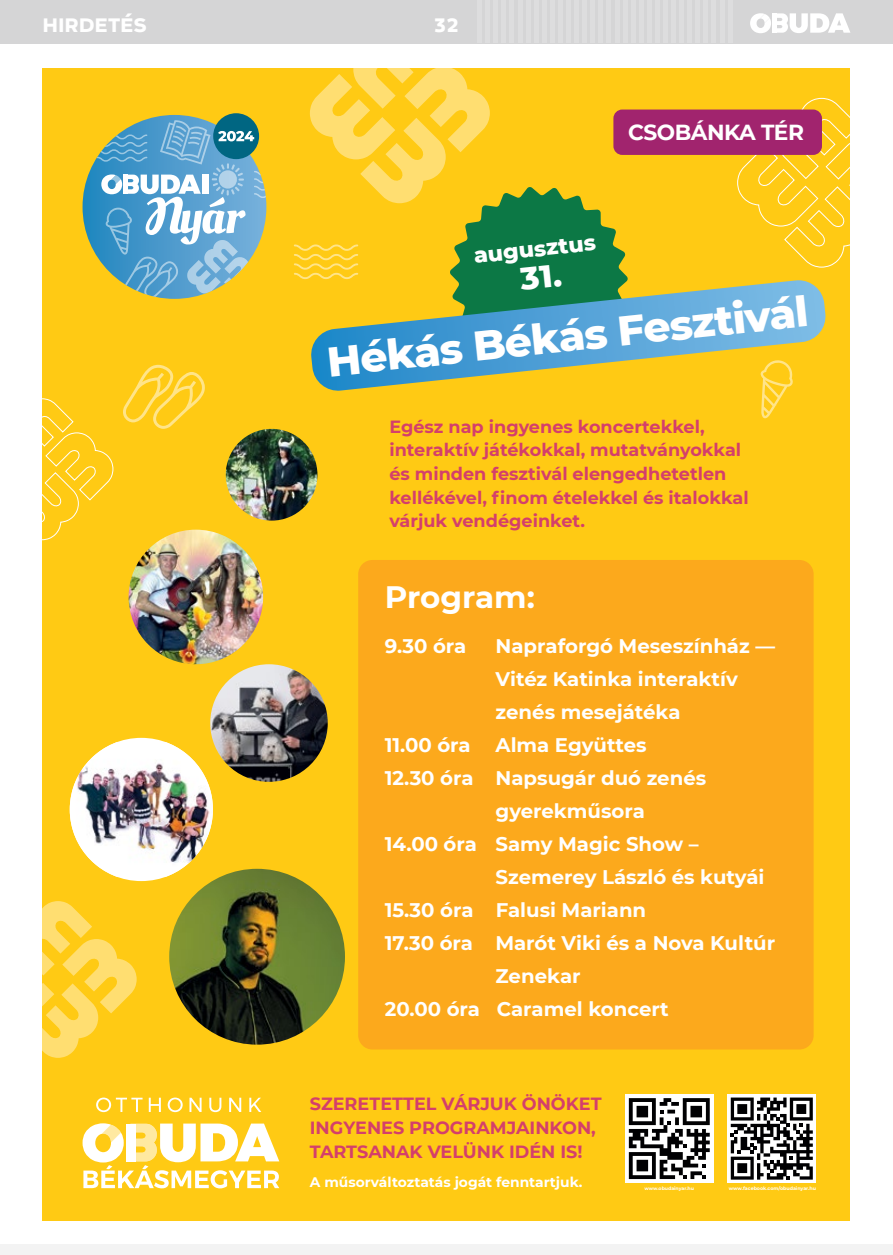
<style>
.page{position:relative;width:893px;height:1255px;background:#fff}
.page>*{position:absolute;margin:0;border:0;box-sizing:border-box;transform-origin:0 0}
.t1{font:800 42.45px "Montserrat";color:#fff}
.t2{font:700 30.9px "Montserrat";letter-spacing:-.005em;color:#fff}
.t3{font:800 22.2px "Montserrat";color:#fff}
.t4{font:700 21.75px "Montserrat";letter-spacing:-.02em;color:#fff}
.t5{font:700 19.65px/33px "Montserrat";color:#fff}
.t6{font:800 19.5px "Arkibal Display";letter-spacing:-.005em;color:#fff}
.t7{font:700 17.7px/23.7px "Montserrat";color:#d43f6b}
.t8{font:700 13.8px "Montserrat";color:#fff}
.t9{font:700 4.8px "Montserrat";color:#fff}
.t10{font:700 4.65px "Montserrat";color:#fff}
</style>
<div class="page">
<div style="left:0;top:0;width:893px;height:43px;background:#d5d5d6"></div>
<svg style="left:750px;top:13px;width:100px;height:20px"></svg>
<div style="left:772px;top:13px;width:5px;height:20px;background:#fff"></div>
<hr style="left:478px;top:0;width:4px;height:43px;background:#ddddde">
<hr style="left:486px;top:0;width:4px;height:43px;background:#ddddde">
<hr style="left:494px;top:0;width:4px;height:43px;background:#ddddde">
<hr style="left:502px;top:0;width:4px;height:43px;background:#ddddde">
<hr style="left:510px;top:0;width:4px;height:43px;background:#ddddde">
<hr style="left:518px;top:0;width:4px;height:43px;background:#ddddde">
<hr style="left:526px;top:0;width:4px;height:43px;background:#ddddde">
<hr style="left:534px;top:0;width:4px;height:43px;background:#ddddde">
<hr style="left:542px;top:0;width:4px;height:43px;background:#ddddde">
<hr style="left:550px;top:0;width:4px;height:43px;background:#ddddde">
<div style="left:558px;top:0;width:5px;height:43px;background:#ddddde"></div>
<div style="left:566px;top:0;width:5px;height:43px;background:#ddddde"></div>
<div style="left:574px;top:0;width:5px;height:43px;background:#ddddde"></div>
<hr style="left:583px;top:0;width:4px;height:43px;background:#ddddde">
<hr style="left:591px;top:0;width:4px;height:43px;background:#ddddde">
<hr style="left:599px;top:0;width:4px;height:43px;background:#ddddde">
<hr style="left:607px;top:0;width:4px;height:43px;background:#ddddde">
<hr style="left:615px;top:0;width:4px;height:43px;background:#ddddde">
<hr style="left:623px;top:0;width:4px;height:43px;background:#ddddde">
<hr style="left:631px;top:0;width:4px;height:43px;background:#ddddde">
<hr style="left:639px;top:0;width:4px;height:43px;background:#ddddde">
<hr style="left:647px;top:0;width:4px;height:43px;background:#ddddde">
<hr style="left:655px;top:0;width:4px;height:43px;background:#ddddde">
<div style="left:663px;top:0;width:5px;height:43px;background:#ddddde"></div>
<div style="left:671px;top:0;width:5px;height:43px;background:#ddddde"></div>
<div style="left:679px;top:0;width:5px;height:43px;background:#ddddde"></div>
<hr style="left:688px;top:0;width:4px;height:43px;background:#ddddde">
<hr style="left:696px;top:0;width:4px;height:43px;background:#ddddde">
<hr style="left:704px;top:0;width:4px;height:43px;background:#ddddde">
<hr style="left:712px;top:0;width:4px;height:43px;background:#ddddde">
<hr style="left:720px;top:0;width:4px;height:43px;background:#ddddde">
<hr style="left:728px;top:0;width:4px;height:43px;background:#ddddde">
<div style="left:0;top:1244px;width:893px;height:10px;background:#f3f3f3"></div>
<div style="left:43px;top:68px;width:807px;height:1152px;background:#ffca14"></div>
<div style="left:358px;top:560px;width:456px;height:489px;background:#fca91c;border-radius:14px"></div>
<svg style="left:83px;top:115px;width:183px;height:184px"></svg>
<div style="left:213px;top:113px;width:46px;height:46px;background:#006682;border-radius:50%"></div>
<svg style="left:97px;top:120px;width:169px;height:179px"></svg>
<svg style="left:123px;top:365px;width:82px;height:64px"></svg>
<svg style="left:737px;top:97px;width:113px;height:171px"></svg>
<svg style="left:43px;top:398px;width:71px;height:142px"></svg>
<svg style="left:43px;top:901px;width:94px;height:156px"></svg>
<svg style="left:761px;top:392px;width:23px;height:26px"></svg>
<div style="left:613px;top:109px;width:209px;height:46px;background:#a1246e;border-radius:9px"></div>
<svg style="left:311px;top:280px;width:515px;height:112px"></svg>
<svg style="left:96px;top:1097px;width:47px;height:15px"></svg>
<svg style="left:149px;top:1097px;width:12px;height:14px"></svg>
<svg style="left:168px;top:1097px;width:15px;height:15px"></svg>
<svg style="left:189px;top:1097px;width:13px;height:14px"></svg>
<svg style="left:209px;top:1097px;width:12px;height:15px"></svg>
<svg style="left:229px;top:1097px;width:12px;height:14px"></svg>
<svg style="left:249px;top:1097px;width:12px;height:14px"></svg>
<svg style="left:83px;top:1123px;width:196px;height:65px"></svg>
<div style="left:126px;top:1123px;width:9px;height:38px;background:#fff"></div>
<img style="left:129px;top:529px;width:134px;height:135px;border-radius:67px">
<img style="left:210px;top:664px;width:118px;height:117px;border-radius:59px">
<img style="left:169px;top:868px;width:176px;height:176px;border-radius:88px">
<svg style="left:115px;top:737px;width:98px;height:144px"></svg>
<img style="left:70px;top:742px;width:143px;height:134px">
<img style="left:226px;top:429px;width:91px;height:91px;border-radius:46px">
<svg style="left:625px;top:1094px;width:89px;height:88px"></svg>
<svg style="left:629px;top:1098px;width:81px;height:80px;background:#7d7d7e"></svg>
<div style="left:727px;top:1094px;width:89px;height:88px;background:linear-gradient(to right,#fff,#fff)"></div>
<svg style="left:731px;top:1097px;width:82px;height:82px;background:#767677"></svg>
<svg style="left:294px;top:68px;width:334px;height:266px"></svg>
<p class="t6" style="left:43px;top:10px;width:106px">HIRDETÉS</p>
<p class="t6" style="left:435px;top:10px;width:25px">32</p>
<p class="t4" style="left:628px;top:117px;width:178px">CSOBÁNKA TÉR</p>
<p class="t3" style="left:472px;top:239px;width:124px;rotate:-6deg">augusztus</p>
<h1 class="t1" style="left:324px;top:331px;width:485px;rotate:-6deg">Hékás Békás Fesztivál</h1>
<p class="t7" style="left:389px;top:413px;width:361px">Egész nap ingyenes koncertekkel, interaktív játékokkal, mutatványokkal és minden fesztivál elengedhetetlen kellékével, finom ételekkel és italokkal várjuk vendégeinket.</p>
<h2 class="t2" style="left:385px;top:574px;width:152px">Program:</h2>
<p class="t5" style="left:385px;top:628px;width:83px">9.30 óra</p>
<p class="t5" style="left:496px;top:628px;width:281px">Napraforgó Meseszínház —<br>Vitéz Katinka interaktív zenés mesejátéka</p>
<p class="t5" style="left:385px;top:727px;width:87px">11.00 óra</p>
<p class="t5" style="left:496px;top:727px;width:152px">Alma Együttes</p>
<p class="t5" style="left:385px;top:760px;width:323px">12.30 óra Napsugár duó zenés</p>
<p class="t5" style="left:496px;top:793px;width:151px">gyerekműsora</p>
<p class="t5" style="left:385px;top:826px;width:315px">14.00 óra Samy Magic Show –</p>
<p class="t5" style="left:496px;top:859px;width:270px">Szemerey László és kutyái</p>
<p class="t5" style="left:385px;top:892px;width:263px">15.30 óra Falusi Mariann</p>
<p class="t5" style="left:385px;top:925px;width:392px">17.30 óra Marót Viki és a Nova Kultúr</p>
<p class="t5" style="left:496px;top:958px;width:87px">Zenekar</p>
<p class="t5" style="left:385px;top:991px;width:285px">20.00 óra Caramel koncert</p>
<p class="t7" style="left:310px;top:1091px;width:293px">SZERETETTEL VÁRJUK ÖNÖKET<br>INGYENES PROGRAMJAINKON,<br>TARTSANAK VELÜNK IDÉN IS!</p>
<p class="t8" style="left:310px;top:1172px;width:274px">A műsorváltoztatás jogát fenntartjuk.</p>
<p class="t10" style="left:644px;top:1184px;width:51px">www.obudainyar.hu</p>
<p class="t9" style="left:729px;top:1184px;width:89px">www.facebook.com/obudainyar.hu</p>
</div>
